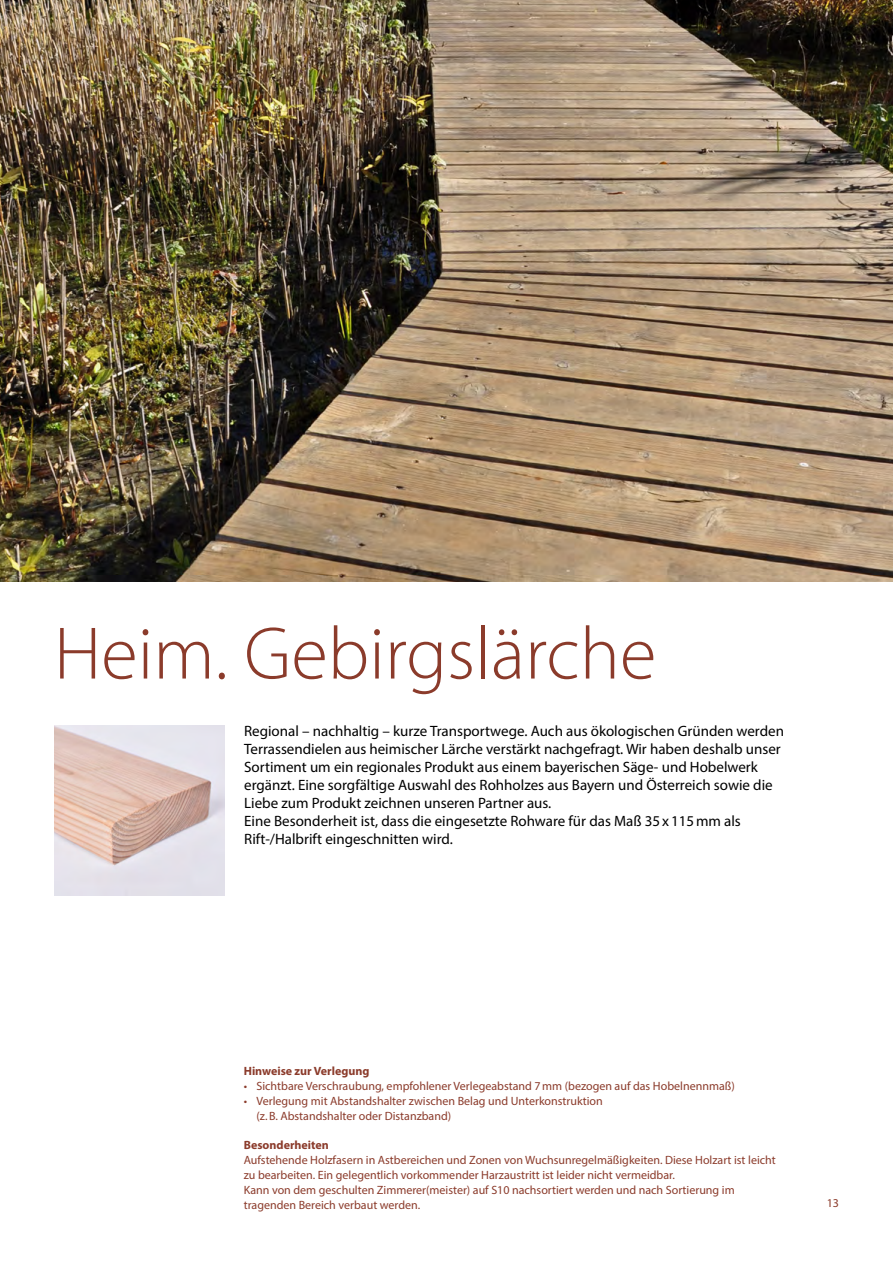
<style>
.page{position:relative;width:893px;height:1263px;background:#fff}
.page>*{position:absolute;margin:0;border:0;box-sizing:border-box;transform-origin:0 0}
.t1{font:300 75px "Myriad Pro";color:#8b3b2b}
.t2{font:15px/18px "Myriad Pro";color:#000}
.t3{font:12px/15px "Myriad Pro";color:#8b3b2b}
.t4{font:700 12px "Myriad Pro";color:#8b3b2b}
</style>
<div class="page">
<img style="left:0;top:0;width:893px;height:581px">
<img style="left:54px;top:725px;width:170px;height:170px">
<h1 class="t1" style="left:54px;top:608px;width:604px">Heim. Gebirgslärche</h1>
<p class="t2" style="left:244px;top:722px;width:541px">Regional – nachhaltig – kurze Transportwege. Auch aus ökologischen Gründen werden Terrassendielen aus heimischer Lärche verstärkt nachgefragt. Wir haben deshalb unser Sortiment um ein regionales Produkt aus einem bayerischen Säge- und Hobelwerk ergänzt. Eine sorgfältige Auswahl des Rohholzes aus Bayern und Österreich sowie die Liebe zum Produkt zeichnen unseren Partner aus.<br>Eine Besonderheit ist, dass die eingesetzte Rohware für das Maß 35x115mm als Rift-/Halbrift eingeschnitten wird.</p>
<p class="t4" style="left:244px;top:1063px;width:127px">Hinweise zur Verlegung</p>
<p class="t3" style="left:244px;top:1078px;width:493px">• Sichtbare Verschraubung, empfohlener Verlegeabstand 7mm (bezogen auf das Hobelnennmaß)</p>
<p class="t3" style="left:256px;top:1093px;width:348px;text-indent:-13px">• Verlegung mit Abstandshalter zwischen Belag und Unterkonstruktion (z.B. Abstandshalter oder Distanzband)</p>
<p class="t4" style="left:244px;top:1137px;width:87px">Besonderheiten</p>
<p class="t3" style="left:244px;top:1152px;width:534px">Aufstehende Holzfasern in Astbereichen und Zonen von Wuchsunregelmäßigkeiten. Diese Holzart ist leicht zu bearbeiten. Ein gelegentlich vorkommender Harzaustritt ist leider nicht vermeidbar.<br>Kann von dem geschulten Zimmerer(meister) auf S10 nachsortiert werden und nach Sortierung im tragenden Bereich verbaut werden.</p>
<p class="t3" style="left:827px;top:1195px;width:14px">13</p>
</div>
